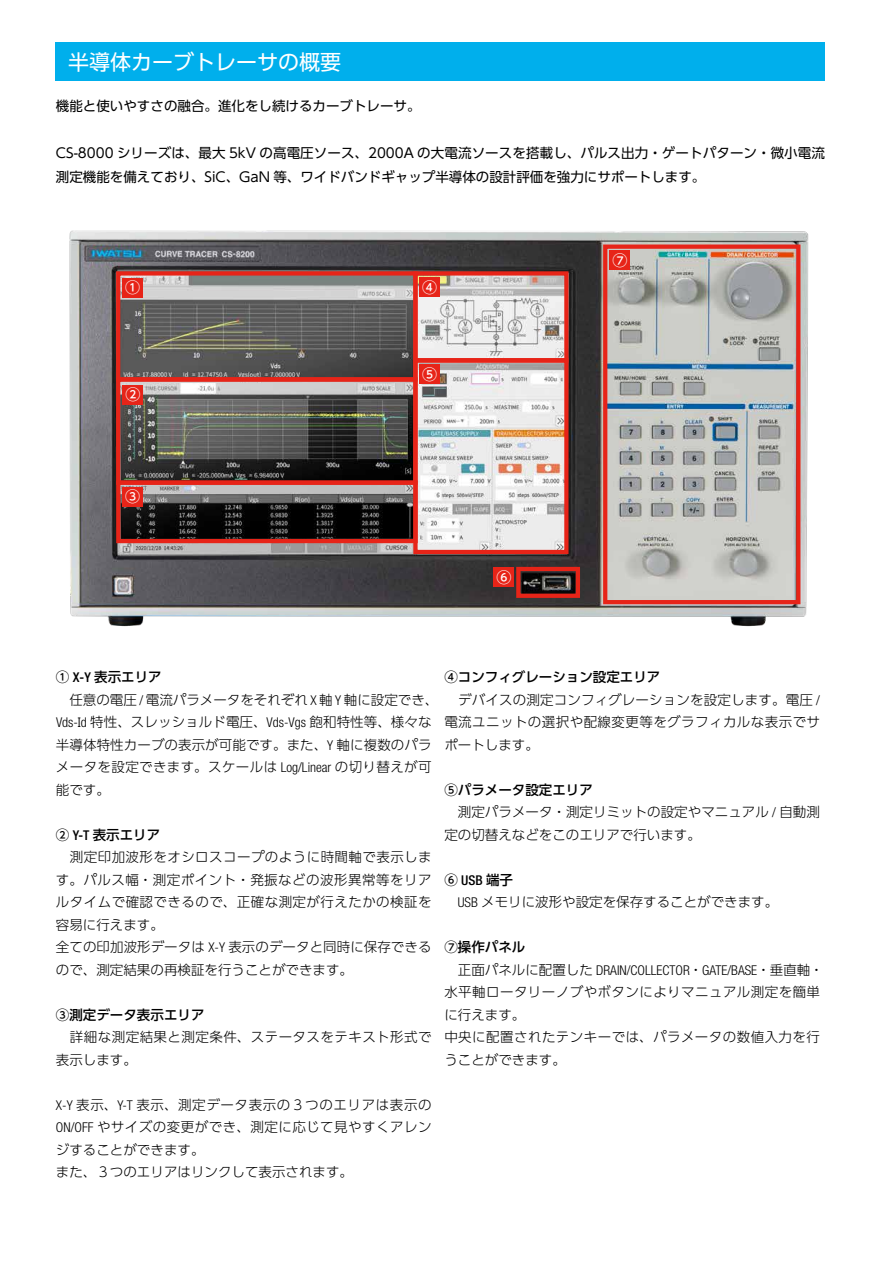
<style>
.page{position:relative;width:893px;height:1263px;background:#fff}
.page>*{position:absolute;margin:0;border:0;box-sizing:border-box;transform-origin:0 0}
.t1{font:21px "UD Shin Go Pr 6";color:#fff}
.t2{font:500 15px "UD Shin Go Pr 6";color:#fff}
.t3{font:300 13.5px/22.5px "UD Shin Go Pr 6";letter-spacing:.01em;color:#000}
.t4{font:300 13.5px/22.5px "UD Shin Go Pr 6";letter-spacing:.035em;color:#000}
.t5{font:13.5px/23.7px "UD Shin Go Pr 6";color:#000}
.t6{font:300 13.5px/22.5px "UD Shin Go Pr 6";letter-spacing:.03em;color:#000}
.t7{font:500 13.5px "UD Shin Go Pr 6";color:#000}
.t8{font:300 condensed 13.5px "Helvetica Neue LT Std";color:#000}
.s1{font-family:"Helvetica Neue LT Std";font-stretch:condensed}
.s2{font-family:"Microsoft Tai Le";font-weight:400}
.s3{font-weight:500}
.s4{font-family:"Helvetica Neue LT Std";font-weight:500;font-stretch:condensed}
.s5{font-family:"UD Shin Go Pr 6";font-stretch:normal}
</style>
<div class="page">
<div style="left:55px;top:43px;width:770px;height:38px;background:#00afec"></div>
<img style="left:69px;top:230px;width:740px;height:397px">
<div style="left:413px;top:271px;width:155px;height:92px;border:4px solid #e72418"></div>
<div style="left:603px;top:244px;width:197px;height:360px;border:4px solid #e72418"></div>
<div style="left:610px;top:251px;width:20px;height:19px;background:#e72418"></div>
<div style="left:413px;top:358px;width:155px;height:196px;border:4px solid #e72418"></div>
<div style="left:419px;top:365px;width:21px;height:19px;background:#e72418"></div>
<div style="left:419px;top:277px;width:21px;height:20px;background:#e72418"></div>
<div style="left:116px;top:271px;width:302px;height:110px;border:4px solid #e72418"></div>
<div style="left:116px;top:377px;width:302px;height:108px;border:4px solid #e72418"></div>
<div style="left:116px;top:480px;width:302px;height:63px;border:4px solid #e72418"></div>
<div style="left:122px;top:278px;width:21px;height:20px;background:#e72418"></div>
<div style="left:122px;top:385px;width:21px;height:19px;background:#e72418"></div>
<div style="left:122px;top:487px;width:21px;height:19px;background:#e72418"></div>
<div style="left:516px;top:567px;width:64px;height:31px;border:4px solid #e72418"></div>
<div style="left:494px;top:567px;width:20px;height:20px;background:#e72418"></div>
<h1 class="t1" style="left:68px;top:45px;width:275px">半導体カーブトレーサの概要</h1>
<p class="t5" style="left:56px;top:94px;width:366px">機能と使いやすさの融合。進化をし続けるカーブトレーサ。</p>
<p class="t5" style="left:56px;top:141px;width:770px">CS-8000 シリーズは、最大 5kV の高電圧ソース、2000A の大電流ソースを搭載し、パルス出力・ゲートパターン・微小電流測定機能を備えており、SiC、GaN 等、ワイドバンドギャップ半導体の設計評価を強力にサポートします。</p>
<p class="t2" style="left:125px;top:276px;width:16px">①</p>
<p class="t2" style="left:422px;top:275px;width:16px">④</p>
<p class="t2" style="left:125px;top:382px;width:16px">②</p>
<p class="t2" style="left:125px;top:484px;width:16px">③</p>
<p class="t2" style="left:422px;top:362px;width:16px">⑤</p>
<p class="t2" style="left:497px;top:565px;width:16px">⑥</p>
<p class="t2" style="left:612px;top:248px;width:16px">⑦</p>
<p class="t7" style="left:56px;top:666px;width:107px">① <span class="s1">X-Y</span> 表示エリア</p>
<p class="t3" style="left:69px;top:688px;width:370px">任意の電圧 <span class="s1">/</span> 電流パラメータをそれぞれ <span class="s1">X</span> 軸 <span class="s1">Y</span> 軸に設定でき、</p>
<p class="t3" style="left:56px;top:710px;width:377px"><span class="s1">Vds-</span><span class="s2">I</span><span class="s1">d</span> 特性、スレッショルド電圧、<span class="s1">Vds-Vgs</span> 飽和特性等、様々な</p>
<p class="t3" style="left:56px;top:733px;width:377px">半導体特性カーブの表示が可能です。また、<span class="s1">Y</span> 軸に複数のパラ</p>
<p class="t3" style="left:56px;top:755px;width:377px">メータを設定できます。スケールは <span class="s1">Log/Linear</span> の切り替えが可</p>
<p class="t3" style="left:56px;top:778px;width:55px">能です。</p>
<p class="t7" style="left:56px;top:824px;width:106px">② <span class="s1">Y-T</span> 表示エリア</p>
<p class="t6" style="left:70px;top:845px;width:363px">測定印加波形をオシロスコープのように時間軸で表示しま</p>
<p class="t4" style="left:56px;top:868px;width:377px">す。パルス幅・測定ポイント・発振などの波形異常等をリア</p>
<p class="t4" style="left:56px;top:890px;width:377px">ルタイムで確認できるので、正確な測定が行えたかの検証を</p>
<p class="t3" style="left:56px;top:913px;width:109px">容易に行えます。</p>
<p class="t3" style="left:56px;top:935px;width:377px">全ての印加波形データは <span class="s1">X-Y</span> 表示のデータと同時に保存できる</p>
<p class="t3" style="left:56px;top:958px;width:298px">ので、測定結果の再検証を行うことができます。</p>
<p class="t7" style="left:56px;top:1004px;width:150px">③測定データ表示エリア</p>
<p class="t4" style="left:56px;top:1025px;width:377px;text-indent:14px">詳細な測定結果と測定条件、ステータスをテキスト形式で表示します。</p>
<p class="t4" style="left:56px;top:1093px;width:377px"><span class="s1">X-Y</span> 表示、<span class="s1">Y-T</span> 表示、測定データ表示の３つのエリアは表示の<br><span class="s1">ON/OFF</span> やサイズの変更ができ、測定に応じて見やすくアレンジすることができます。<br>また、３つのエリアはリンクして表示されます。</p>
<p class="t7" style="left:444px;top:666px;width:217px">④コンフィグレーション設定エリア</p>
<p class="t3" style="left:458px;top:688px;width:363px">デバイスの測定コンフィグレーションを設定します。電圧 <span class="s1">/</span></p>
<p class="t6" style="left:444px;top:710px;width:377px">電流ユニットの選択や配線変更等をグラフィカルな表示でサ</p>
<p class="t3" style="left:444px;top:733px;width:96px">ポートします。</p>
<p class="t7" style="left:444px;top:779px;width:150px">⑤パラメータ設定エリア</p>
<p class="t3" style="left:458px;top:800px;width:364px">測定パラメータ・測定リミットの設定やマニュアル <span class="s1">/</span> 自動測</p>
<p class="t3" style="left:444px;top:823px;width:258px">定の切替えなどをこのエリアで行います。</p>
<p class="t3" style="left:458px;top:868px;width:322px;text-indent:-14px"><span class="s3">⑥</span> <span class="s4">USB</span> <span class="s3">端子<br></span><span class="s1">USB</span> メモリに波形や設定を保存することができます。</p>
<p class="t7" style="left:444px;top:936px;width:82px">⑦操作パネル</p>
<p class="t8" style="left:458px;top:962px;width:367px"><span class="s5">正面パネルに配置した</span> DRAIN/COLLECTOR<span class="s5">・</span>GATE/BASE<span class="s5">・垂直軸・</span></p>
<p class="t6" style="left:444px;top:980px;width:377px">水平軸ロータリーノブやボタンによりマニュアル測定を簡単に行えます。<br>中央に配置されたテンキーでは、パラメータの数値入力を行うことができます。</p>
</div>
